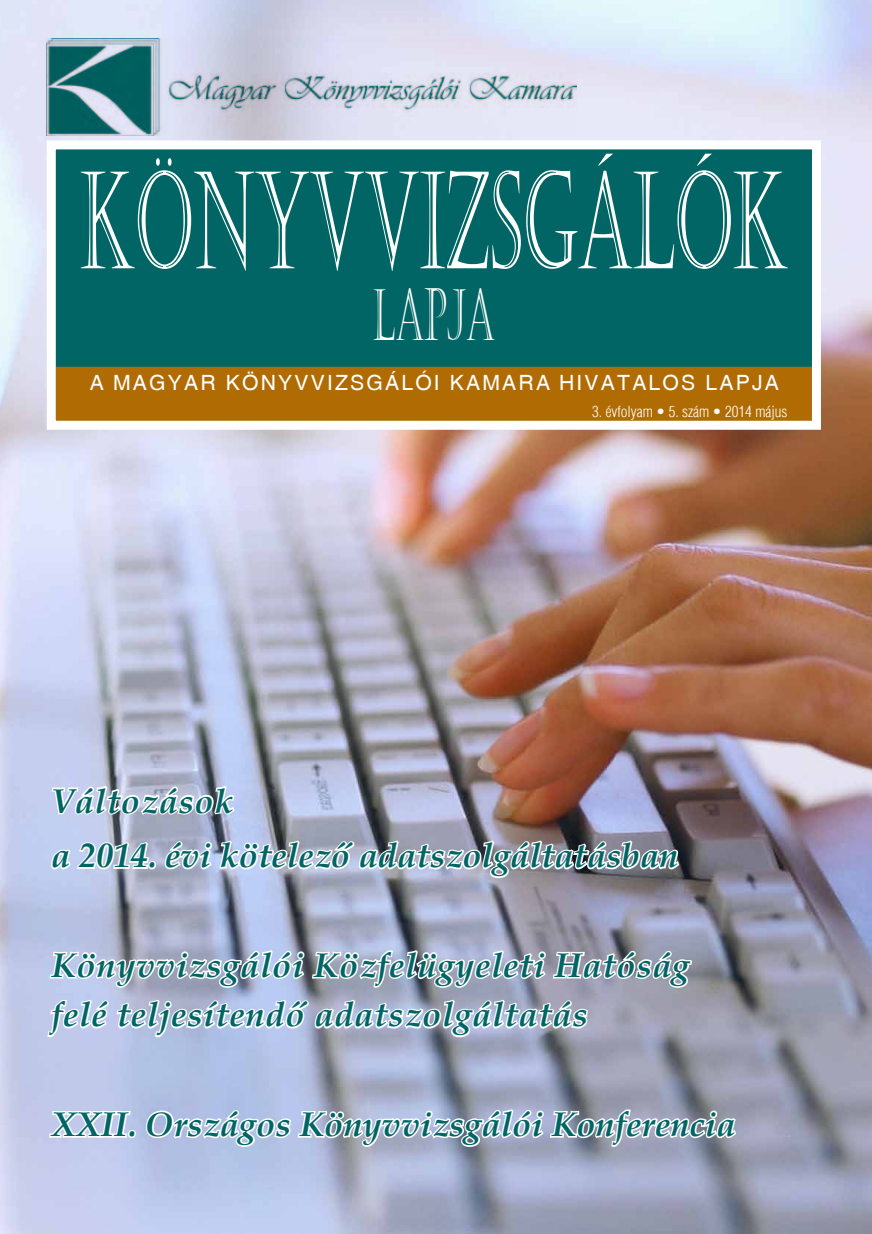
<style>
.page{position:relative;width:872px;height:1234px;background:#fff}
.page>*{position:absolute;margin:0;border:0;box-sizing:border-box;transform-origin:0 0}
.t1{font:135px "Castellar";color:#fff;scale:.5 1}
.t2{font:72px "Castellar";color:#fff;scale:.5 1}
.t3{font:italic 700 34.5px/54.8px "H Palatino";color:#006564}
.t4{font:italic 700 34.5px/49.5px "H Palatino";letter-spacing:.02em;color:#006564}
.t5{font:21px "H Switzerland";letter-spacing:.1em;color:#fff}
.t6{font:300 15px "H Switzerland Cond";color:#fff}
</style>
<div class="page">
<img style="left:0;top:0;width:872px;height:1233px">
<div style="left:51px;top:145px;width:765px;height:280px;background:#006564"></div>
<div style="left:56px;top:367px;width:756px;height:31px;background:#b06c03"></div>
<div style="left:56px;top:397px;width:756px;height:24px;background:#b06c03"></div>
<div style="left:47px;top:140px;width:774px;height:289px;border:9px solid #fff"></div>
<img style="left:47px;top:38px;width:529px;height:97px">
<img style="left:50px;top:752px;width:631px;height:155px">
<svg style="left:46px;top:917px;width:692px;height:276px;background:#b0b6cd"></svg>
<h1 class="t1" style="left:80px;top:144px;width:1417px">KÖNYVVIZSGÁLÓK</h1>
<h2 class="t2" style="left:372px;top:274px;width:247px">LAPJA</h2>
<p class="t5" style="left:90px;top:370px;width:690px">a MAGYAR KÖNYVVIZSGÁLÓI KAMARA HIVATALOS LAPJA</p>
<p class="t6" style="left:592px;top:402px;width:197px">3. évfolyam ∙ 5. szám ∙ 2014 május</p>
<p class="t3" style="left:51px;top:773px;width:629px">Változások<br>a 2014. évi kötelező adatszolgáltatásban</p>
<p class="t4" style="left:51px;top:940px;width:640px">Könyvvizsgálói Közfelügyeleti Hatóság felé teljesítendő adatszolgáltatás</p>
<p class="t3" style="left:51px;top:1096px;width:686px">XXII. Országos Könyvvizsgálói Konferencia</p>
</div>
